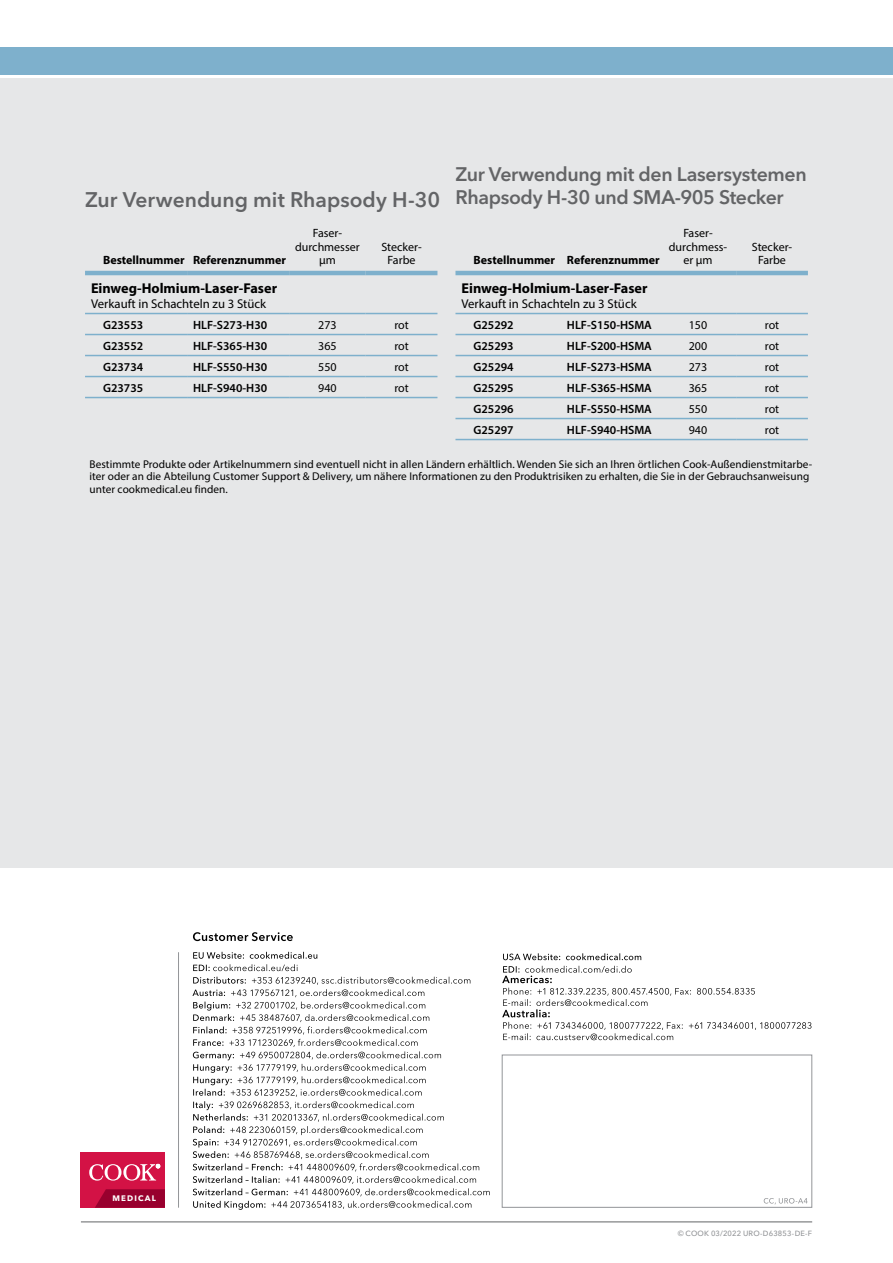
<style>
.page{position:relative;width:893px;height:1263px;background:#fff}
.page>*{position:absolute;margin:0;border:0;box-sizing:border-box;transform-origin:0 0}
.t1{font:600 21px "Avenir Next LT Pro";color:#636466}
.t2{font:600 19.5px/23.4px "Avenir Next LT Pro";letter-spacing:-.02em;color:#636466}
.t3{font:700 14.25px "Myriad Pro";color:#000}
.t4{font:12.75px "Myriad Pro";color:#000}
.t5{font:600 12px "Myriad Pro";color:#000}
.t6{font:12px/13.5px "Myriad Pro";color:#000;text-align:center}
.t7{font:700 12px "Myriad Pro";color:#000}
.t8{font:11.25px/12.8px "Myriad Pro";letter-spacing:.005em;color:#000}
.t9{font:700 7.95px "Avenir Next LT Pro";letter-spacing:.155em;color:#fff}
.t10{font:500 7.5px "Avenir Next LT Pro";letter-spacing:.02em;color:#939598}
</style>
<div class="page">
<svg style="left:502px;top:966px;width:309px;height:74px"></svg>
<svg style="left:503px;top:953px;width:138px;height:7px"></svg>
<svg style="left:192px;top:977px;width:298px;height:233px"></svg>
<svg style="left:193px;top:952px;width:124px;height:19px"></svg>
<svg style="left:193px;top:932px;width:100px;height:9px"></svg>
<hr style="left:178px;top:952px;width:1px;height:256px;background:#939598">
<hr style="left:81px;top:1221px;width:731px;height:1px;background:#636466">
<div style="left:81px;top:1152px;width:84px;height:56px;background:#d31245"></div>
<svg style="left:95px;top:1189px;width:70px;height:19px"></svg>
<svg style="left:89px;top:1164px;width:71px;height:16px"></svg>
<div style="left:502px;top:1054px;width:310px;height:154px;border:1px solid #939598"></div>
<svg style="left:764px;top:1198px;width:44px;height:6px"></svg>
<div style="left:0;top:78px;width:893px;height:789px;background:#e6e7e8"></div>
<div style="left:0;top:47px;width:893px;height:28px;background:#7eb0cc"></div>
<hr style="left:85px;top:271px;width:102px;height:4px;background:#7eb0cc">
<hr style="left:187px;top:271px;width:102px;height:4px;background:#7eb0cc">
<hr style="left:85px;top:313px;width:102px;height:1px;background:#7eb0cc">
<hr style="left:187px;top:313px;width:102px;height:1px;background:#7eb0cc">
<hr style="left:289px;top:313px;width:77px;height:1px;background:#7eb0cc">
<hr style="left:366px;top:313px;width:71px;height:1px;background:#7eb0cc">
<hr style="left:85px;top:334px;width:102px;height:1px;background:#7eb0cc">
<hr style="left:187px;top:334px;width:102px;height:1px;background:#7eb0cc">
<hr style="left:289px;top:334px;width:77px;height:1px;background:#7eb0cc">
<hr style="left:366px;top:334px;width:71px;height:1px;background:#7eb0cc">
<hr style="left:85px;top:355px;width:102px;height:1px;background:#7eb0cc">
<hr style="left:187px;top:355px;width:102px;height:1px;background:#7eb0cc">
<hr style="left:289px;top:355px;width:77px;height:1px;background:#7eb0cc">
<hr style="left:366px;top:355px;width:71px;height:1px;background:#7eb0cc">
<hr style="left:85px;top:376px;width:102px;height:1px;background:#7eb0cc">
<hr style="left:187px;top:376px;width:102px;height:1px;background:#7eb0cc">
<hr style="left:289px;top:376px;width:77px;height:1px;background:#7eb0cc">
<hr style="left:366px;top:376px;width:71px;height:1px;background:#7eb0cc">
<hr style="left:85px;top:397px;width:102px;height:1px;background:#7eb0cc">
<hr style="left:187px;top:397px;width:102px;height:1px;background:#7eb0cc">
<hr style="left:289px;top:397px;width:77px;height:1px;background:#7eb0cc">
<hr style="left:366px;top:397px;width:71px;height:1px;background:#7eb0cc">
<hr style="left:289px;top:271px;width:77px;height:4px;background:#7eb0cc">
<hr style="left:366px;top:271px;width:71px;height:4px;background:#7eb0cc">
<hr style="left:455px;top:271px;width:106px;height:4px;background:#7eb0cc">
<hr style="left:561px;top:271px;width:99px;height:4px;background:#7eb0cc">
<hr style="left:660px;top:271px;width:76px;height:4px;background:#7eb0cc">
<hr style="left:736px;top:271px;width:72px;height:4px;background:#7eb0cc">
<hr style="left:455px;top:313px;width:106px;height:1px;background:#7eb0cc">
<hr style="left:561px;top:313px;width:99px;height:1px;background:#7eb0cc">
<hr style="left:660px;top:313px;width:76px;height:1px;background:#7eb0cc">
<hr style="left:736px;top:313px;width:72px;height:1px;background:#7eb0cc">
<hr style="left:455px;top:334px;width:106px;height:1px;background:#7eb0cc">
<hr style="left:561px;top:334px;width:99px;height:1px;background:#7eb0cc">
<hr style="left:660px;top:334px;width:76px;height:1px;background:#7eb0cc">
<hr style="left:736px;top:334px;width:72px;height:1px;background:#7eb0cc">
<hr style="left:455px;top:355px;width:106px;height:1px;background:#7eb0cc">
<hr style="left:561px;top:355px;width:99px;height:1px;background:#7eb0cc">
<hr style="left:660px;top:355px;width:76px;height:1px;background:#7eb0cc">
<hr style="left:736px;top:355px;width:72px;height:1px;background:#7eb0cc">
<hr style="left:455px;top:376px;width:106px;height:1px;background:#7eb0cc">
<hr style="left:561px;top:376px;width:99px;height:1px;background:#7eb0cc">
<hr style="left:660px;top:376px;width:76px;height:1px;background:#7eb0cc">
<hr style="left:736px;top:376px;width:72px;height:1px;background:#7eb0cc">
<hr style="left:455px;top:397px;width:106px;height:1px;background:#7eb0cc">
<hr style="left:561px;top:397px;width:99px;height:1px;background:#7eb0cc">
<hr style="left:660px;top:397px;width:76px;height:1px;background:#7eb0cc">
<hr style="left:736px;top:397px;width:72px;height:1px;background:#7eb0cc">
<hr style="left:455px;top:418px;width:106px;height:1px;background:#7eb0cc">
<hr style="left:561px;top:418px;width:99px;height:1px;background:#7eb0cc">
<hr style="left:660px;top:418px;width:76px;height:1px;background:#7eb0cc">
<hr style="left:736px;top:418px;width:72px;height:1px;background:#7eb0cc">
<hr style="left:455px;top:439px;width:106px;height:1px;background:#7eb0cc">
<hr style="left:561px;top:439px;width:99px;height:1px;background:#7eb0cc">
<hr style="left:660px;top:439px;width:76px;height:1px;background:#7eb0cc">
<hr style="left:736px;top:439px;width:72px;height:1px;background:#7eb0cc">
<h1 class="t1" style="left:85px;top:186px;width:357px">Zur Verwendung mit Rhapsody H-30</h1>
<h2 class="t2" style="left:455px;top:162px;width:353px">Zur Verwendung mit den Lasersystemen<br>Rhapsody H-30 und SMA-905 Stecker</h2>
<p class="t7" style="left:103px;top:252px;width:184px">Bestellnummer Referenznummer</p>
<p class="t6" style="left:295px;top:226px;width:66px">Faser&shy;durchmesser μm</p>
<p class="t6" style="left:381px;top:240px;width:42px">Stecker-<br>Farbe</p>
<p class="t7" style="left:473px;top:252px;width:188px">Bestellnummer Referenznummer</p>
<p class="t6" style="left:669px;top:226px;width:60px">Faser&shy;durchmess&shy;er μm</p>
<p class="t6" style="left:752px;top:240px;width:42px">Stecker-<br>Farbe</p>
<p class="t3" style="left:91px;top:279px;width:188px">Einweg-Holmium-Laser-Faser</p>
<p class="t4" style="left:91px;top:295px;width:177px">Verkauft in Schachteln zu 3 Stück</p>
<p class="t5" style="left:103px;top:317px;width:42px">G23553</p>
<p class="t5" style="left:193px;top:317px;width:76px">HLF-S273-H30</p>
<p class="t6" style="left:318px;top:318px;width:20px">273</p>
<p class="t6" style="left:394px;top:318px;width:16px">rot</p>
<p class="t5" style="left:103px;top:338px;width:42px">G23552</p>
<p class="t5" style="left:193px;top:338px;width:76px">HLF-S365-H30</p>
<p class="t6" style="left:318px;top:339px;width:20px">365</p>
<p class="t6" style="left:394px;top:339px;width:16px">rot</p>
<p class="t5" style="left:103px;top:359px;width:42px">G23734</p>
<p class="t5" style="left:193px;top:359px;width:76px">HLF-S550-H30</p>
<p class="t6" style="left:318px;top:360px;width:20px">550</p>
<p class="t6" style="left:394px;top:360px;width:16px">rot</p>
<p class="t5" style="left:103px;top:380px;width:42px">G23735</p>
<p class="t5" style="left:193px;top:380px;width:76px">HLF-S940-H30</p>
<p class="t6" style="left:318px;top:381px;width:20px">940</p>
<p class="t6" style="left:394px;top:381px;width:16px">rot</p>
<p class="t3" style="left:461px;top:279px;width:188px">Einweg-Holmium-Laser-Faser</p>
<p class="t4" style="left:461px;top:295px;width:177px">Verkauft in Schachteln zu 3 Stück</p>
<p class="t5" style="left:473px;top:317px;width:42px">G25292</p>
<p class="t5" style="left:567px;top:317px;width:86px">HLF-S150-HSMA</p>
<p class="t6" style="left:689px;top:318px;width:20px">150</p>
<p class="t6" style="left:765px;top:318px;width:16px">rot</p>
<p class="t5" style="left:473px;top:338px;width:42px">G25293</p>
<p class="t5" style="left:567px;top:338px;width:86px">HLF-S200-HSMA</p>
<p class="t6" style="left:689px;top:339px;width:20px">200</p>
<p class="t6" style="left:765px;top:339px;width:16px">rot</p>
<p class="t5" style="left:473px;top:359px;width:42px">G25294</p>
<p class="t5" style="left:567px;top:359px;width:86px">HLF-S273-HSMA</p>
<p class="t6" style="left:689px;top:360px;width:20px">273</p>
<p class="t6" style="left:765px;top:360px;width:16px">rot</p>
<p class="t5" style="left:473px;top:380px;width:42px">G25295</p>
<p class="t5" style="left:567px;top:380px;width:86px">HLF-S365-HSMA</p>
<p class="t6" style="left:689px;top:381px;width:20px">365</p>
<p class="t6" style="left:765px;top:381px;width:16px">rot</p>
<p class="t5" style="left:473px;top:401px;width:42px">G25296</p>
<p class="t5" style="left:567px;top:401px;width:86px">HLF-S550-HSMA</p>
<p class="t6" style="left:689px;top:402px;width:20px">550</p>
<p class="t6" style="left:765px;top:402px;width:16px">rot</p>
<p class="t5" style="left:473px;top:422px;width:42px">G25297</p>
<p class="t5" style="left:567px;top:422px;width:86px">HLF-S940-HSMA</p>
<p class="t6" style="left:689px;top:423px;width:20px">940</p>
<p class="t6" style="left:765px;top:423px;width:16px">rot</p>
<p class="t8" style="left:90px;top:457px;width:724px">Bestimmte Produkte oder Artikelnummern sind eventuell nicht in allen Ländern erhältlich. Wenden Sie sich an Ihren örtlichen Cook-Außendienstmitarbe&shy;iter oder an die Abteilung Customer Support &amp; Delivery, um nähere Informationen zu den Produktrisiken zu erhalten, die Sie in der Gebrauchsanweisung unter cookmedical.eu finden.</p>
<p class="t9" style="left:112px;top:1193px;width:45px">MEDICAL</p>
<p class="t10" style="left:678px;top:1228px;width:136px">© COOK 03/2022 URO-D63853-DE-F</p>
</div>
